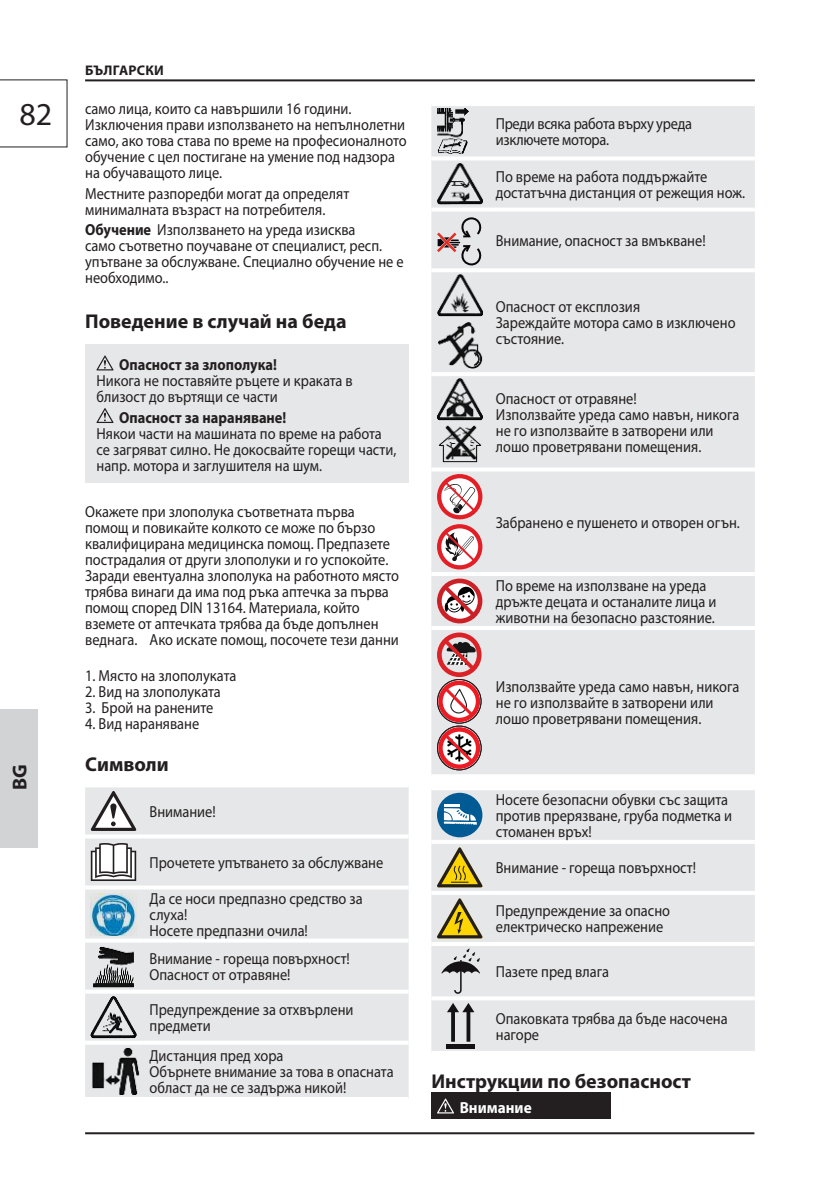
<style>
.page{position:relative;width:840px;height:1191px;background:#fff}
.page>*{position:absolute;margin:0;border:0;box-sizing:border-box;transform-origin:0 0}
.t1{font:32px "Myriad Pro";color:#231f20}
.t2{font:700 20px "Myriad Pro";color:#231f20}
.t3{font:16px/16px "Myriad Pro";color:#231f20;scale:.9 1}
.t4{font:16px/16px "Myriad Pro";letter-spacing:-.02em;color:#231f20;scale:.9 1}
.t5{font:700 16px "Myriad Pro";color:#231f20;scale:.9 1}
.t6{font:700 16px "Myriad Pro";color:#fff;scale:.95 1}
.t7{font:700 14px "Myriad Pro";letter-spacing:.02em;color:#231f20}
.s1{font-weight:700}
</style>
<div class="page">
<hr style="left:85px;top:1132px;width:669px;height:2px;background:#231f20">
<hr style="left:85px;top:79px;width:669px;height:2px;background:#231f20">
<div style="left:0;top:708px;width:38px;height:139px;background:#d1d3d4"></div>
<svg style="left:0;top:79px;width:67px;height:68px"></svg>
<div style="left:431px;top:106px;width:323px;height:668px;background:#e6e7e8"></div>
<svg style="left:431px;top:156px;width:59px;height:4px"></svg>
<svg style="left:431px;top:207px;width:59px;height:4px"></svg>
<hr style="left:431px;top:268px;width:59px;height:4px;background:#fff">
<hr style="left:431px;top:372px;width:59px;height:4px;background:#fff">
<svg style="left:431px;top:467px;width:59px;height:4px"></svg>
<svg style="left:490px;top:467px;width:264px;height:4px"></svg>
<hr style="left:431px;top:572px;width:59px;height:4px;background:#fff">
<hr style="left:431px;top:626px;width:59px;height:4px;background:#fff">
<svg style="left:490px;top:156px;width:264px;height:4px"></svg>
<svg style="left:490px;top:207px;width:264px;height:4px"></svg>
<hr style="left:490px;top:268px;width:264px;height:4px;background:#fff">
<hr style="left:490px;top:372px;width:264px;height:4px;background:#fff">
<hr style="left:490px;top:572px;width:264px;height:4px;background:#fff">
<hr style="left:490px;top:626px;width:264px;height:4px;background:#fff">
<img style="left:437px;top:109px;width:31px;height:45px">
<img style="left:437px;top:163px;width:45px;height:42px">
<svg style="left:437px;top:218px;width:45px;height:47px;background:#c4bbbc"></svg>
<img style="left:437px;top:321px;width:45px;height:48px">
<img style="left:437px;top:275px;width:45px;height:42px">
<img style="left:437px;top:423px;width:45px;height:42px">
<img style="left:437px;top:379px;width:45px;height:41px">
<div style="left:437px;top:474px;width:45px;height:45px;background:#e21f26;border-radius:50%"></div>
<svg style="left:441px;top:478px;width:37px;height:37px"></svg>
<svg style="left:442px;top:479px;width:35px;height:35px"></svg>
<div style="left:437px;top:524px;width:45px;height:45px;background:#e21f26;border-radius:50%"></div>
<svg style="left:441px;top:528px;width:37px;height:37px"></svg>
<svg style="left:442px;top:529px;width:35px;height:35px"></svg>
<svg style="left:437px;top:578px;width:45px;height:45px"></svg>
<div style="left:437px;top:725px;width:44px;height:45px;border:1px solid #231f20;border-radius:50%"></div>
<svg style="left:437px;top:632px;width:44px;height:137px"></svg>
<div style="left:431px;top:790px;width:323px;height:260px;background:#e6e7e8"></div>
<hr style="left:431px;top:840px;width:59px;height:4px;background:#fff">
<hr style="left:431px;top:891px;width:59px;height:4px;background:#fff">
<hr style="left:431px;top:942px;width:59px;height:4px;background:#fff">
<hr style="left:431px;top:996px;width:59px;height:4px;background:#fff">
<hr style="left:490px;top:996px;width:264px;height:4px;background:#fff">
<hr style="left:490px;top:840px;width:264px;height:4px;background:#fff">
<hr style="left:490px;top:891px;width:264px;height:4px;background:#fff">
<hr style="left:490px;top:942px;width:264px;height:4px;background:#fff">
<svg style="left:431px;top:1050px;width:59px;height:1px"></svg>
<svg style="left:490px;top:1050px;width:264px;height:1px"></svg>
<div style="left:437px;top:793px;width:45px;height:44px;background:#005a93;border-radius:50%"></div>
<svg style="left:443px;top:804px;width:33px;height:21px"></svg>
<svg style="left:436px;top:847px;width:46px;height:40px;background:#bcb075"></svg>
<svg style="left:436px;top:898px;width:46px;height:40px;background:#bcb075"></svg>
<svg style="left:441px;top:948px;width:39px;height:46px;background:#bbbbbc"></svg>
<svg style="left:446px;top:1003px;width:28px;height:38px"></svg>
<hr style="left:446px;top:1044px;width:29px;height:4px;background:#141214">
<div style="left:431px;top:1092px;width:179px;height:26px;background:#231f20"></div>
<svg style="left:437px;top:1098px;width:17px;height:15px"></svg>
<div style="left:85px;top:344px;width:323px;height:138px;background:#e6e7e8"></div>
<svg style="left:96px;top:355px;width:17px;height:15px"></svg>
<svg style="left:96px;top:408px;width:17px;height:15px"></svg>
<div style="left:85px;top:787px;width:323px;height:310px;background:#e6e7e8"></div>
<svg style="left:85px;top:834px;width:59px;height:4px"></svg>
<svg style="left:144px;top:834px;width:264px;height:4px"></svg>
<svg style="left:85px;top:885px;width:59px;height:4px"></svg>
<svg style="left:144px;top:885px;width:264px;height:4px"></svg>
<svg style="left:85px;top:938px;width:59px;height:4px"></svg>
<svg style="left:144px;top:938px;width:264px;height:4px"></svg>
<svg style="left:85px;top:989px;width:59px;height:4px"></svg>
<svg style="left:144px;top:989px;width:264px;height:4px"></svg>
<svg style="left:85px;top:1040px;width:59px;height:4px"></svg>
<svg style="left:144px;top:1040px;width:264px;height:4px"></svg>
<svg style="left:90px;top:791px;width:46px;height:40px"></svg>
<svg style="left:91px;top:843px;width:45px;height:38px"></svg>
<img style="left:91px;top:893px;width:45px;height:42px">
<img style="left:91px;top:945px;width:45px;height:42px">
<img style="left:91px;top:996px;width:45px;height:42px">
<img style="left:91px;top:1047px;width:51px;height:47px">
<h1 class="t1" style="left:19px;top:99px;width:34px">82</h1>
<p class="t2" style="left:9px;top:790px;width:28px;rotate:-90deg">BG</p>
<p class="t7" style="left:85px;top:63px;width:80px">БЪЛГАРСКИ</p>
<p class="t3" style="left:85px;top:101px;width:358px">само лица, които са навършили 16 години.<br>Изключения прави използването на непълнолетни само, ако това става по време на професионалното обучение с цел постигане на умение под надзора на обучаващото лице.</p>
<p class="t3" style="left:85px;top:186px;width:295px">Местните разпоредби могат да определят минималната възраст на потребителя.</p>
<p class="t3" style="left:85px;top:222px;width:355px"><span class="s1">Обучение</span> Използването на уреда изисква<br>само съответно поучаване от специалист, респ. упътване за обслужване. Специално обучение не е необходимо..</p>
<p class="t2" style="left:85px;top:310px;width:263px">Поведение в случай на беда</p>
<p class="t5" style="left:119px;top:357px;width:177px">Опасност за злополука!</p>
<p class="t3" style="left:96px;top:374px;width:286px">Никога не поставяйте ръцете и краката в близост до въртящи се части</p>
<p class="t5" style="left:119px;top:409px;width:187px">Опасност за нараняване!</p>
<p class="t3" style="left:96px;top:426px;width:334px">Някои части на машината по време на работа се загряват силно. Не докосвайте горещи части, напр. мотора и заглушителя на шум.</p>
<p class="t3" style="left:85px;top:504px;width:350px">Окажете при злополука съответната първа помощ и повикайте колкото се може по бързо квалифицирана медицинска помощ. Предпазете пострадалия от други злополуки и го успокойте.<br>Заради евентуална злополука на работното място трябва винаги да има под ръка аптечка за първа помощ според DIN 13164. Материала, който вземете от аптечката трябва да бъде допълнен веднага. Ако искате помощ, посочете тези данни</p>
<p class="t3" style="left:85px;top:668px;width:169px">1. Място на злополуката</p>
<p class="t3" style="left:85px;top:684px;width:152px">2. Вид на злополуката</p>
<p class="t3" style="left:85px;top:700px;width:144px">3. Брой на ранените</p>
<p class="t3" style="left:85px;top:716px;width:128px">4. Вид нараняване</p>
<p class="t2" style="left:85px;top:754px;width:85px">Символи</p>
<p class="t3" style="left:149px;top:804px;width:75px">Внимание!</p>
<p class="t3" style="left:149px;top:855px;width:261px">Прочетете упътването за обслужване</p>
<p class="t3" style="left:149px;top:891px;width:238px">Да се носи предпазно средство за слуха!<br>Носете предпазни очила!</p>
<p class="t3" style="left:149px;top:951px;width:224px">Внимание - гореща повърхност!<br>Опасност от отравяне!</p>
<p class="t3" style="left:149px;top:1002px;width:228px">Предупреждение за отхвърлени предмети</p>
<p class="t3" style="left:149px;top:1048px;width:272px">Дистанция пред хора<br>Обърнете внимание за това в опасната област да не се задържа никой!</p>
<p class="t4" style="left:495px;top:117px;width:219px">Преди всяка работа върху уреда изключете мотора.</p>
<p class="t3" style="left:495px;top:169px;width:278px">По време на работа поддържайте достатъчна дистанция от режещия нож.</p>
<p class="t3" style="left:495px;top:233px;width:234px">Внимание, опасност за вмъкване!</p>
<p class="t3" style="left:495px;top:299px;width:268px">Опасност от експлозия<br>Зареждайте мотора само в изключено състояние.</p>
<p class="t3" style="left:495px;top:391px;width:272px">Опасност от отравяне!<br>Използвайте уреда само навън, никога не го използвайте в затворени или лошо проветрявани помещения.</p>
<p class="t3" style="left:495px;top:515px;width:272px">Забранено е пушенето и отворен огън.</p>
<p class="t3" style="left:495px;top:578px;width:247px">По време на използване на уреда дръжте децата и останалите лица и животни на безопасно разстояние.</p>
<p class="t3" style="left:495px;top:679px;width:272px">Използвайте уреда само навън, никога не го използвайте в затворени или лошо проветрявани помещения.</p>
<p class="t3" style="left:495px;top:792px;width:264px">Носете безопасни обувки със защита против прерязване, груба подметка и стоманен връх!</p>
<p class="t3" style="left:495px;top:860px;width:224px">Внимание - гореща повърхност!</p>
<p class="t3" style="left:495px;top:903px;width:195px">Предупреждение за опасно електрическо напрежение</p>
<p class="t3" style="left:495px;top:964px;width:127px">Пазете пред влага</p>
<p class="t3" style="left:495px;top:1011px;width:259px">Опаковката трябва да бъде насочена нагоре</p>
<p class="t2" style="left:431px;top:1071px;width:261px">Инструкции по безопасност</p>
<p class="t6" style="left:459px;top:1099px;width:77px">Внимание</p>
</div>
